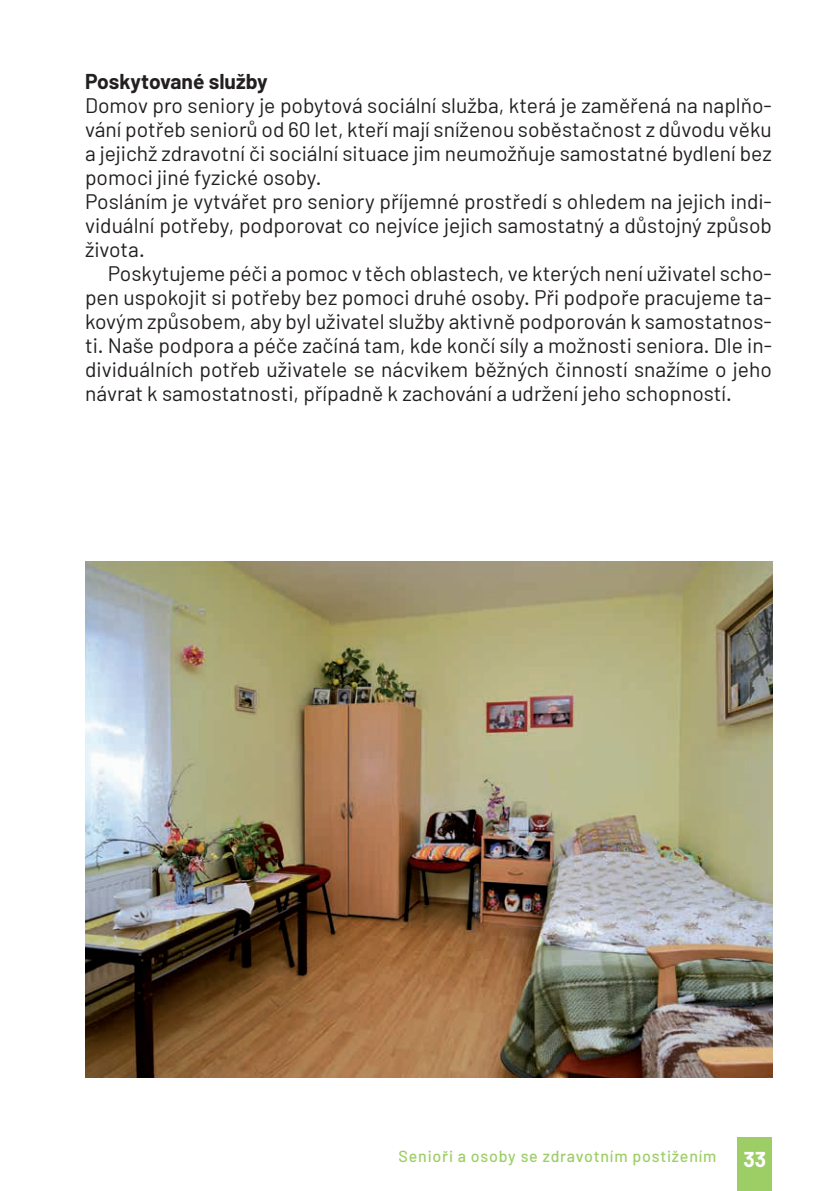
<style>
.page{position:relative;width:840px;height:1191px;background:#fff}
.page>*{position:absolute;margin:0;border:0;box-sizing:border-box;transform-origin:0 0}
.t1{font:21px/24px "Barlow";color:#231f20}
.t2{font:700 21px "Barlow";color:#231f20}
.t3{font:700 21px "Barlow";color:#fff}
.t4{font:500 16px "Barlow";letter-spacing:.05em;color:#9dce66}
</style>
<div class="page">
<img style="left:85px;top:561px;width:686px;height:516px">
<div style="left:737px;top:1137px;width:34px;height:54px;background:#9dce66"></div>
<p class="t2" style="left:85px;top:68px;width:184px">Poskytované služby</p>
<p class="t1" style="left:85px;top:93px;width:687px">Domov pro seniory je pobytová sociální služba, která je zaměřená na naplňo&shy;vání potřeb seniorů od 60 let, kteří mají sníženou soběstačnost z důvodu věku a jejichž zdravotní či sociální situace jim neumožňuje samostatné bydlení bez pomoci jiné fyzické osoby.<br>Posláním je vytvářet pro seniory příjemné prostředí s ohledem na jejich indi&shy;viduální potřeby, podporovat co nejvíce jejich samostatný a důstojný způsob života.</p>
<p class="t1" style="left:85px;top:261px;width:688px;text-align:justify;text-indent:23px">Poskytujeme péči a pomoc v těch oblastech, ve kterých není uživatel scho&shy;pen uspokojit si potřeby bez pomoci druhé osoby. Při podpoře pracujeme ta&shy;kovým způsobem, aby byl uživatel služby aktivně podporován k samostatnos&shy;ti. Naše podpora a péče začíná tam, kde končí síly a možnosti seniora. Dle in&shy;dividuálních potřeb uživatele se nácvikem běžných činností snažíme o jeho návrat k samostatnosti, případně k zachování a udržení jeho schopností.</p>
<p class="t4" style="left:398px;top:1146px;width:319px">Senioři a osoby se zdravotním postižením</p>
<p class="t3" style="left:743px;top:1146px;width:24px">33</p>
</div>
